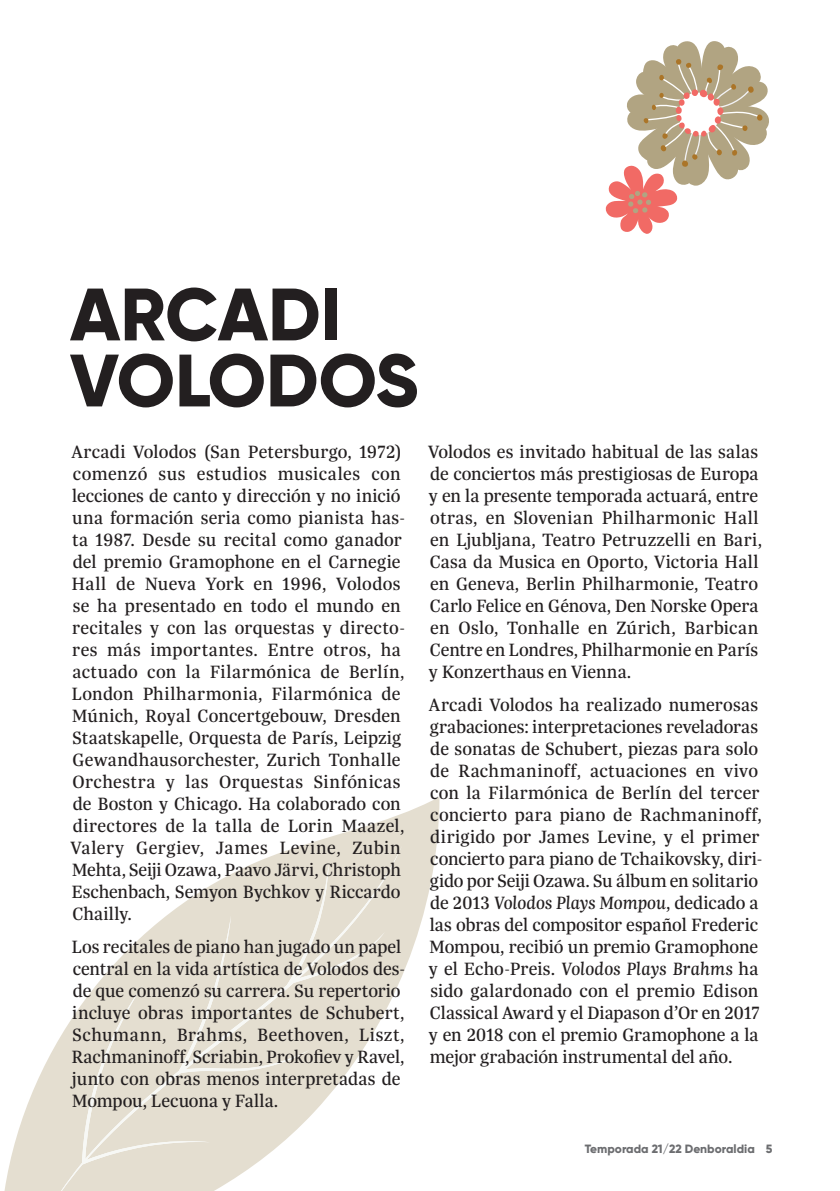
<style>
.page{position:relative;width:840px;height:1191px;background:#fff}
.page>*{position:absolute;margin:0;border:0;box-sizing:border-box;transform-origin:0 0}
.t1{font:800 74px/66px "Gilroy";color:#231f20}
.t2{font:19px/22px "Trola";letter-spacing:.005em;color:#231f20}
.t3{font:800 12px "Gilroy";color:#6c6d70}
.s1{font-style:italic}
</style>
<div class="page">
<svg style="left:5px;top:797px;width:434px;height:394px"></svg>
<svg style="left:61px;top:844px;width:341px;height:347px;fill:#e4ded0"></svg>
<svg style="left:605px;top:41px;width:164px;height:193px"></svg>
<h1 class="t1" style="left:70px;top:281px;width:350px">ARCADI<br>VOLODOS</h1>
<p class="t2" style="left:70px;top:440px;width:336px">Arcadi Volodos (San Petersburgo, 1972) comenzó sus estudios musicales con lecciones de canto y dirección y no inició una formación seria como pianista has&shy;ta 1987. Desde su recital como ganador del premio Gramophone en el Carnegie Hall de Nueva York en 1996, Volodos se ha presentado en todo el mundo en recitales y con las orquestas y directo&shy;res más importantes. Entre otros, ha actuado con la Filarmónica de Berlín, London Philharmonia, Filarmónica de Múnich, Royal Concertgebouw, Dresden Staatskapelle, Orquesta de París, Leipzig Gewandhausorchester, Zurich Tonhalle Orchestra y las Orquestas Sinfónicas de Boston y Chicago. Ha colaborado con directores de la talla de Lorin Maazel, Valery Gergiev, James Levine, Zubin Mehta, Seiji Ozawa, Paavo Järvi, Christoph Eschenbach, Semyon Bychkov y Riccardo Chailly.</p>
<p class="t2" style="left:71px;top:935px;width:335px">Los recitales de piano han jugado un papel central en la vida artística de Volodos des&shy;de que comenzó su carrera. Su repertorio incluye obras importantes de Schubert, Schumann, Brahms, Beethoven, Liszt, Rachmaninoff, Scriabin, Prokofiev y Ravel, junto con obras menos interpretadas de Mompou, Lecuona y Falla.</p>
<p class="t2" style="left:428px;top:440px;width:335px">Volodos es invitado habitual de las salas de conciertos más prestigiosas de Europa y en la presente temporada actuará, entre otras, en Slovenian Philharmonic Hall en Ljubljana, Teatro Petruzzelli en Bari, Casa da Musica en Oporto, Victoria Hall en Geneva, Berlin Philharmonie, Teatro Carlo Felice en Génova, Den Norske Opera en Oslo, Tonhalle en Zúrich, Barbican Centre en Londres, Philharmonie en París y Konzerthaus en Vienna.</p>
<p class="t2" style="left:428px;top:693px;width:335px">Arcadi Volodos ha realizado numerosas grabaciones: interpretaciones reveladoras de sonatas de Schubert, piezas para solo de Rachmaninoff, actuaciones en vivo con la Filarmónica de Berlín del tercer concierto para piano de Rachmaninoff, dirigido por James Levine, y el primer concierto para piano de Tchaikovsky, diri&shy;gido por Seiji Ozawa. Su álbum en solitario de 2013 <span class="s1">Volodos Plays Mompou</span>, dedicado a las obras del compositor español Frederic Mompou, recibió un premio Gramophone y el Echo-Preis. <span class="s1">Volodos Plays Brahms</span> ha sido galardonado con el premio Edison Classical Award y el Diapason d’Or en 2017 y en 2018 con el premio Gramophone a la mejor grabación instrumental del año.</p>
<p class="t3" style="left:584px;top:1141px;width:189px">Temporada 21/22 Denboraldia 5</p>
</div>
